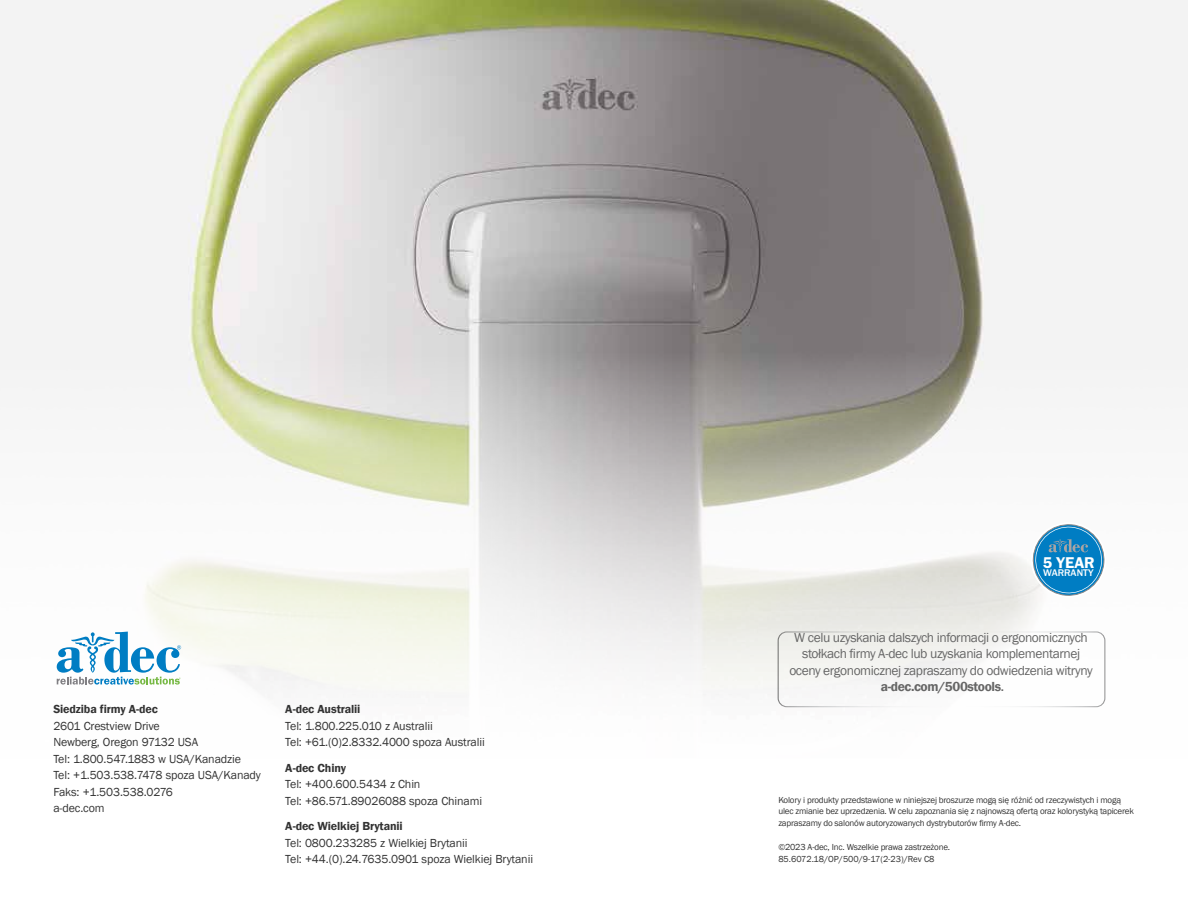
<style>
.page{position:relative;width:1188px;height:918px;background:#fff}
.page>*{position:absolute;margin:0;border:0;box-sizing:border-box;transform-origin:0 0}
.t1{font:600 16.2px "Franklin Gothic";color:#fff}
.t2{font:13.5px/16.2px "Franklin Gothic";letter-spacing:-.03em;color:#666;text-align:center}
.t3{font:12px/16.5px "Franklin Gothic";letter-spacing:-.01em;color:#333}
.t4{font:600 12px "Franklin Gothic";letter-spacing:-.01em;color:#333}
.t5{font:500 10.05px "Franklin Gothic";color:#fff}
.t6{font:9px/12px "Franklin Gothic";letter-spacing:-.02em;color:#333}
.s1{font-weight:600}
.s2{font-weight:500}
</style>
<div class="page">
<img style="left:0;top:0;width:1188px;height:708px">
<svg style="left:1031px;top:522px;width:75px;height:76px"></svg>
<svg style="left:57px;top:632px;width:124px;height:53px"></svg>
<div style="left:778px;top:631px;width:327px;height:76px;border:1px solid #fff;border-radius:9px"></div>
<p class="t4" style="left:53px;top:702px;width:106px">Siedziba firmy A-dec</p>
<p class="t3" style="left:53px;top:718px;width:209px">2601 Crestview Drive<br>Newberg, Oregon 97132 USA<br>Tel: 1.800.547.1883 w USA/Kanadzie<br>Tel: +1.503.538.7478 spoza USA/Kanady<br>Faks: +1.503.538.0276<br>a-dec.com</p>
<p class="t4" style="left:285px;top:702px;width:77px">A-dec Australii</p>
<p class="t3" style="left:285px;top:718px;width:201px">Tel: 1.800.225.010 z Australii<br>Tel: +61.(0)2.8332.4000 spoza Australii</p>
<p class="t4" style="left:285px;top:761px;width:62px">A-dec Chiny</p>
<p class="t3" style="left:285px;top:776px;width:198px">Tel: +400.600.5434 z Chin<br>Tel: +86.571.89026088 spoza Chinami</p>
<p class="t4" style="left:285px;top:819px;width:119px">A-dec Wielkiej Brytanii</p>
<p class="t3" style="left:285px;top:835px;width:249px">Tel: 0800.233285 z Wielkiej Brytanii<br>Tel: +44.(0).24.7635.0901 spoza Wielkiej Brytanii</p>
<h1 class="t1" style="left:1043px;top:553px;width:53px">5 YEAR</h1>
<p class="t5" style="left:1043px;top:567px;width:52px">WARRANTY</p>
<p class="t2" style="left:789px;top:630px;width:305px">W celu uzyskania dalszych informacji o ergonomicznych stołkach firmy A-dec lub uzyskania komplementarnej oceny ergonomicznej zapraszamy do odwiedzenia witryny <span class="s1">a-dec.com/500stools</span><span class="s2">.</span></p>
<p class="t6" style="left:778px;top:794px;width:357px">Kolory i produkty przedstawione w niniejszej broszurze mogą się różnić od rzeczywistych i mogą ulec zmianie bez uprzedzenia. W celu zapoznania się z najnowszą ofertą oraz kolorystyką tapicerek zapraszamy do salonów autoryzowanych dystrybutorów firmy A-dec.</p>
<p class="t6" style="left:778px;top:842px;width:173px">©2023 A-dec, Inc. Wszelkie prawa zastrzeżone.<br>85.6072.18/OP/500/9-17(2-23)/Rev C8</p>
</div>
